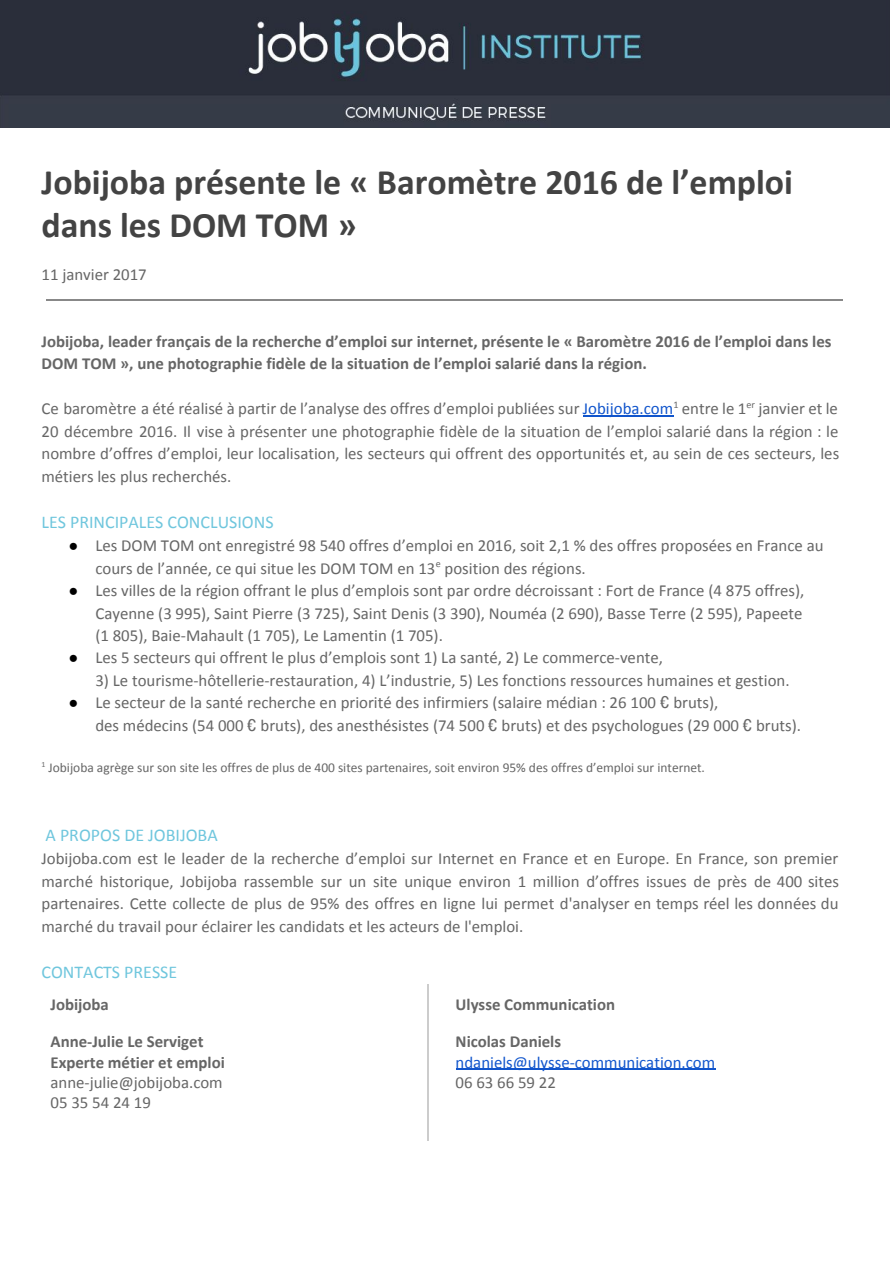
<style>
.page{position:relative;width:891px;height:1262px;background:#fff}
.page>*{position:absolute;margin:0;border:0;box-sizing:border-box;transform-origin:0 0}
.t1{font:700 35.85px/42.6px "Calibri";color:#434343}
.t2{font:18px "Calibri";color:#6fc6dd}
.t3{font:16.8px/22.5px "Calibri";color:#666;text-align:justify}
.t4{font:700 16.8px/22.5px "Calibri";color:#666}
.t5{font:16.8px "Calibri";color:#15c}
.t6{font:13.5px "Calibri";color:#666}
.s1{color:#15c}
.s2{font-family:"Arial";font-size:16.5px;color:#000}
.s3{font-family:"Gautami";font-size:16.5px}
</style>
<div class="page">
<hr style="left:46px;top:300px;width:797px;height:1px;background:#888">
<hr style="left:583px;top:415px;width:90px;height:1px;background:#15c">
<hr style="left:428px;top:1021px;width:1px;height:119px;background:#ccc">
<hr style="left:428px;top:984px;width:1px;height:38px;background:#ccc">
<hr style="left:456px;top:1068px;width:259px;height:1px;background:#15c">
<img style="left:0;top:0;width:890px;height:128px">
<h1 class="t1" style="left:42px;top:164px;width:753px">Jobijoba présente le « Baromètre 2016 de l’emploi dans les DOM TOM »</h1>
<p class="t3" style="left:42px;top:264px;width:107px">11 janvier 2017</p>
<p class="t4" style="left:42px;top:331px;width:792px">Jobijoba, leader français de la recherche d’emploi sur internet, présente le « Baromètre 2016 de l’emploi dans les<br>DOM TOM », une photographie fidèle de la situation de l’emploi salarié dans la région.</p>
<p class="t3" style="left:42px;top:399px;width:799px">Ce baromètre a été réalisé à partir de l’analyse des offres d’emploi publiées sur <span class="s1">Jobijoba.com</span><sup>1</sup> entre le 1<sup>er</sup> janvier et le 20 décembre 2016. Il vise à présenter une photographie fidèle de la situation de l’emploi salarié dans la région : le nombre d’offres d’emploi, leur localisation, les secteurs qui offrent des opportunités et, au sein de ces secteurs, les métiers les plus recherchés.</p>
<p class="t2" style="left:42px;top:514px;width:234px">LES PRINCIPALES CONCLUSIONS</p>
<p class="t3" style="left:95px;top:536px;width:730px;text-indent:-27px"><span class="s2">●</span> Les DOM TOM ont enregistré 98 540 offres d’emploi en 2016, soit 2,1 % des offres proposées en France au cours de l’année, ce qui situe les DOM TOM en 13<sup>e</sup> position des régions.</p>
<p class="t3" style="left:95px;top:580px;width:711px;text-indent:-27px"><span class="s2">●</span> Les villes de la région offrant le plus d’emplois sont par ordre décroissant : Fort de France (4 875 offres), Cayenne (3 995), Saint Pierre (3 725), Saint Denis (3 390), Nouméa (2 690), Basse Terre (2 595), Papeete (1 805), Baie-Mahault (1 705), Le Lamentin (1 705).</p>
<p class="t3" style="left:68px;top:648px;width:596px"><span class="s2">●</span> Les 5 secteurs qui offrent le plus d’emplois sont 1) La santé, 2) Le commerce-vente,</p>
<p class="t3" style="left:95px;top:670px;width:696px">3) Le tourisme-hôtellerie-restauration, 4) L’industrie, 5) Les fonctions ressources humaines et gestion.</p>
<p class="t3" style="left:95px;top:693px;width:707px;text-indent:-27px"><span class="s2">●</span> Le secteur de la santé recherche en priorité des infirmiers (salaire médian : 26 100 <span class="s3">€</span> bruts),<br>des médecins (54 000 <span class="s3">€</span> bruts), des anesthésistes (74 500 <span class="s3">€</span> bruts) et des psychologues (29 000 <span class="s3">€</span> bruts).</p>
<p class="t6" style="left:42px;top:762px;width:665px"><sup>1</sup> Jobijoba agrège sur son site les offres de plus de 400 sites partenaires, soit environ 95% des offres d’emploi sur internet.</p>
<p class="t2" style="left:46px;top:827px;width:174px">A PROPOS DE JOBIJOBA</p>
<p class="t3" style="left:42px;top:849px;width:799px">Jobijoba.com est le leader de la recherche d’emploi sur Internet en France et en Europe. En France, son premier marché historique, Jobijoba rassemble sur un site unique environ 1 million d’offres issues de près de 400 sites partenaires. Cette collecte de plus de 95% des offres en ligne lui permet d'analyser en temps réel les données du marché du travail pour éclairer les candidats et les acteurs de l'emploi.</p>
<p class="t2" style="left:42px;top:964px;width:137px">CONTACTS PRESSE</p>
<p class="t4" style="left:50px;top:994px;width:60px">Jobijoba</p>
<p class="t4" style="left:456px;top:994px;width:161px">Ulysse Communication</p>
<p class="t4" style="left:50px;top:1033px;width:176px;line-height:20.2px">Anne-Julie Le Serviget<br>Experte métier et emploi</p>
<p class="t3" style="left:50px;top:1073px;width:174px;line-height:20.2px">anne-julie@jobijoba.com<br>05 35 54 24 19</p>
<p class="t4" style="left:456px;top:1032px;width:107px">Nicolas Daniels</p>
<p class="t5" style="left:456px;top:1055px;width:261px">ndaniels@ulysse-communication.com</p>
<p class="t3" style="left:456px;top:1072px;width:102px">06 63 66 59 22</p>
</div>
